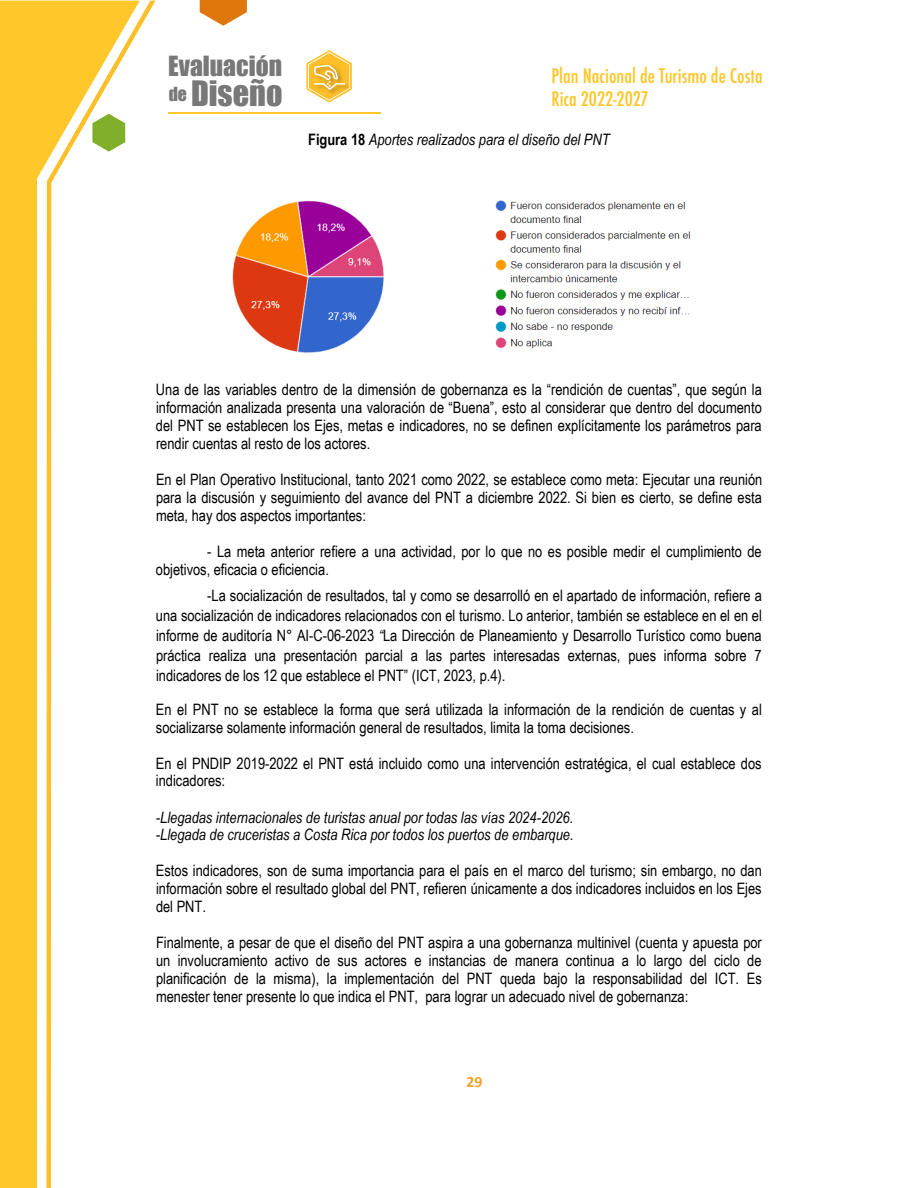
<style>
.page{position:relative;width:918px;height:1188px;background:#fff}
.page>*{position:absolute;margin:0;border:0;box-sizing:border-box;transform-origin:0 0}
.t1{font:32.25px "Impact";color:#787878}
.t2{font:25.5px "Impact";color:#787878}
.t3{font:500 condensed 19.5px/23.4px "Futura";color:#ffc629}
.t4{font:15.75px/17.9px "Arial Narrow";color:#000;text-align:justify}
.t5{font:italic 15.75px/17.9px "Arial Narrow";color:#000}
.t6{font:700 15.75px "Calibri";color:#f5a023}
.s1{font-weight:700;font-style:normal}
.s2{font-style:italic}
.s3{font-style:normal}
</style>
<div class="page">
<svg style="left:200px;top:0;width:47px;height:26px"></svg>
<hr style="left:168px;top:112px;width:213px;height:2px;background:#ffc729">
<div style="left:0;top:179px;width:37px;height:1009px;background:#ffc729"></div>
<svg style="left:46px;top:1px;width:110px;height:1187px"></svg>
<svg style="left:0;top:1px;width:140px;height:178px"></svg>
<svg style="left:306px;top:50px;width:46px;height:52px"></svg>
<img style="left:232px;top:200px;width:459px;height:153px">
<h2 class="t2" style="left:168px;top:46px;width:115px">Evaluación</h2>
<h1 class="t1" style="left:169px;top:69px;width:115px"><sup>de</sup> Diseño</h1>
<p class="t3" style="left:551px;top:64px;width:213px">Plan Nacional de Turismo de Costa<br>Rica 2022-2027</p>
<p class="t5" style="left:308px;top:131px;width:303px"><span class="s1">Figura 18</span> Aportes realizados para el diseño del PNT</p>
<p class="t4" style="left:156px;top:380px;width:607px">Una de las variables dentro de la dimensión de gobernanza es la “rendición de cuentas”, que según la información analizada presenta una valoración de “Buena”, esto al considerar que dentro del documento del PNT se establecen los Ejes, metas e indicadores, no se definen explícitamente los parámetros para rendir cuentas al resto de los actores.</p>
<p class="t4" style="left:156px;top:470px;width:608px">En el Plan Operativo Institucional, tanto 2021 como 2022, se establece como meta: Ejecutar una reunión para la discusión y seguimiento del avance del PNT a diciembre 2022. Si bien es cierto, se define esta meta, hay dos aspectos importantes:</p>
<p class="t4" style="left:156px;top:542px;width:607px;text-indent:51px">- La meta anterior refiere a una actividad, por lo que no es posible medir el cumplimiento de objetivos, eficacia o eficiencia.</p>
<p class="t4" style="left:156px;top:585px;width:607px;line-height:19.8px;text-indent:51px">-La socialización de resultados, tal y como se desarrolló en el apartado de información, refiere a una socialización de indicadores relacionados con el turismo. Lo anterior, también se establece en el en el informe de auditoría N° AI-C-06-2023 <span class="s2">“</span>La Dirección de Planeamiento y Desarrollo Turístico como buena práctica realiza una presentación parcial a las partes interesadas externas, pues informa sobre 7 indicadores de los 12 que establece el PNT” (ICT, 2023, p.4).</p>
<p class="t4" style="left:156px;top:699px;width:607px">En el PNT no se establece la forma que será utilizada la información de la rendición de cuentas y al socializarse solamente información general de resultados, limita la toma decisiones.</p>
<p class="t4" style="left:156px;top:754px;width:607px">En el PNDIP 2019-2022 el PNT está incluido como una intervención estratégica, el cual establece dos indicadores:</p>
<p class="t5" style="left:156px;top:808px;width:419px">-Llegadas internacionales de turistas anual por todas las vías 2024-2026. -Llegada de cruceristas a Costa Rica por todos los puertos de embarque<span class="s3">.</span></p>
<p class="t4" style="left:156px;top:861px;width:607px">Estos indicadores, son de suma importancia para el país en el marco del turismo; sin embargo, no dan información sobre el resultado global del PNT, refieren únicamente a dos indicadores incluidos en los Ejes del PNT.</p>
<p class="t4" style="left:156px;top:933px;width:607px">Finalmente, a pesar de que el diseño del PNT aspira a una gobernanza multinivel (cuenta y apuesta por un involucramiento activo de sus actores e instancias de manera continua a lo largo del ciclo de planificación de la misma), la implementación del PNT queda bajo la responsabilidad del ICT. Es menester tener presente lo que indica el PNT, para lograr un adecuado nivel de gobernanza:</p>
<p class="t6" style="left:467px;top:1070px;width:17px">29</p>
</div>
